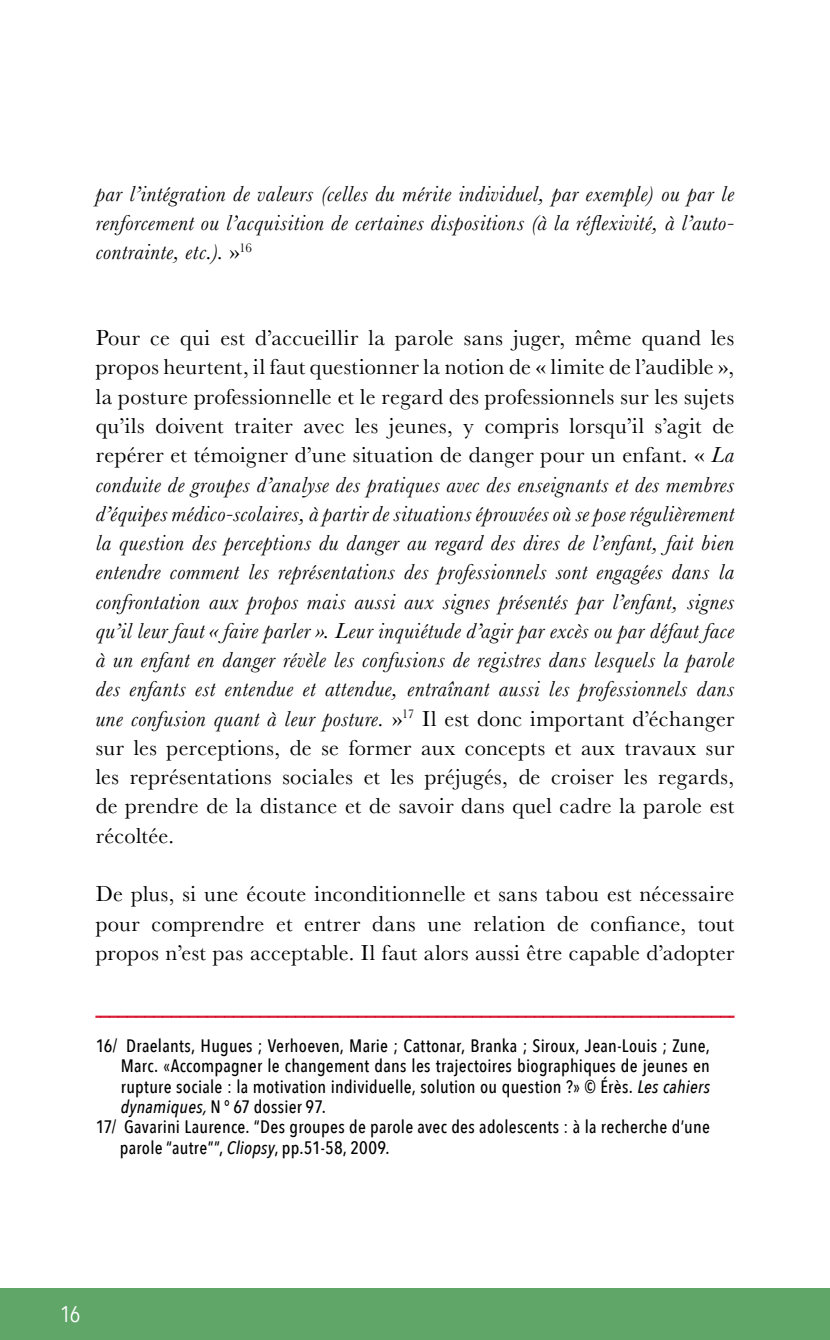
<style>
.page{position:relative;width:830px;height:1340px;background:#fff}
.page>*{position:absolute;margin:0;border:0;box-sizing:border-box;transform-origin:0 0}
.Body_Texte_1{font:italic 22.5px/29.2px "Baskerville";letter-spacing:.025em;color:#000;text-align:justify}
.Body_Texte_1-2{font:22.5px/29.2px "Baskerville";letter-spacing:.01em;color:#000;text-align:justify}
.t1{font:22.5px "Avenir Next Condensed";color:#fff}
.Body_Texte_1-3{font:500 18px/20.2px "Avenir Next Condensed";letter-spacing:.015em;color:#000;text-align:justify}
.s1{font-style:normal}
.s2{font-style:italic}
</style>
<div class="page">
<div style="left:0;top:1288px;width:829px;height:51px;background:#60a668"></div>
<svg style="left:95px;top:1015px;width:639px;height:3px"></svg>
<p class="Body_Texte_1" style="left:96px;top:179px;width:639px">par l’intégration de valeurs (celles du mérite individuel, par exemple) ou par le renforcement ou l’acquisition de certaines dispositions (à la réflexivité, à l’auto&shy;contrainte, etc.). <span class="s1">»</span><sup>16</sup></p>
<p class="Body_Texte_1" style="left:96px;top:323px;width:639px"><span class="s1">Pour ce qui est d’accueillir la parole sans juger, même quand les propos heurtent, il faut questionner la notion de « limite de l’audible », la posture professionnelle et le regard des professionnels sur les sujets qu’ils doivent traiter avec les jeunes, y compris lorsqu’il s’agit de repérer et témoigner d’une situation de danger pour un enfant. «</span> La conduite de groupes d’analyse des pratiques avec des enseignants et des membres d’équipes médico-scolaires, à partir de situations éprouvées où se pose régulièrement la question des perceptions du danger au regard des dires de l’enfant, fait bien entendre comment les représentations des professionnels sont engagées dans la confrontation aux propos mais aussi aux signes présentés par l’enfant, signes qu’il leur faut « faire parler ». Leur inquiétude d’agir par excès ou par défaut face à un enfant en danger révèle les confusions de registres dans lesquels la parole des enfants est entendue et attendue, entraînant aussi les professionnels dans une confusion quant à leur posture. <span class="s1">»</span><sup>17</sup> <span class="s1">Il est donc important d’échanger sur les perceptions, de se former aux concepts et aux travaux sur les représentations sociales et les préjugés, de croiser les regards, de prendre de la distance et de savoir dans quel cadre la parole est récoltée.</span></p>
<p class="Body_Texte_1-2" style="left:96px;top:879px;width:639px">De plus, si une écoute inconditionnelle et sans tabou est nécessaire pour comprendre et entrer dans une relation de confiance, tout propos n’est pas acceptable. Il faut alors aussi être capable d’adopter</p>
<p class="Body_Texte_1-3" style="left:121px;top:1035px;width:590px;text-indent:-25px">16/ Draelants, Hugues ; Verhoeven, Marie ; Cattonar, Branka ; Siroux, Jean-Louis ; Zune, Marc. «Accompagner le changement dans les trajectoires biographiques de jeunes en rupture sociale : la motivation individuelle, solution ou question ?» © Érès. <span class="s2">Les cahiers dynamiques,</span> N ° 67 dossier 97.</p>
<p class="Body_Texte_1-3" style="left:120px;top:1116px;width:591px;text-indent:-24px">17/ Gavarini Laurence. “Des groupes de parole avec des adolescents : à la recherche d’une parole “autre””, <span class="s2">Cliopsy</span>, pp.51-58, 2009.</p>
<p class="t1" style="left:60px;top:1294px;width:22px">16</p>
</div>
